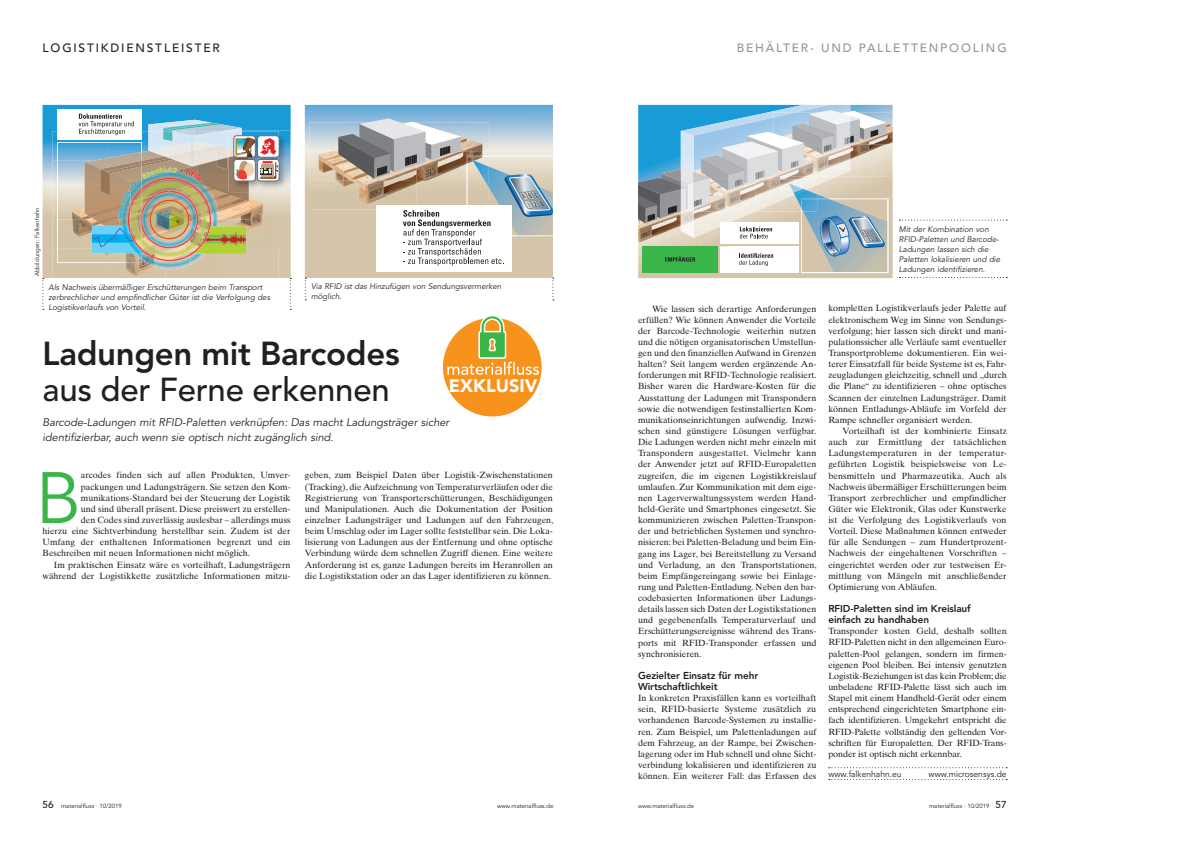
<style>
.page{position:relative;width:1191px;height:842px;background:#fff}
.page>*{position:absolute;margin:0;border:0;box-sizing:border-box;transform-origin:0 0}
.t1{font:71.9px "Avenir LT Std";color:#3ab54a}
.t2{font:800 33px "Avenir LT Std";letter-spacing:-.01em;color:#231f20}
.t3{font:500 33px "Avenir LT Std";letter-spacing:-.01em;color:#231f20}
.t4{font:900 18px "Avenir LT Std";color:#fff}
.t5{font:500 12px "Avenir LT Std";letter-spacing:.15em;color:#939598}
.t6{font:500 12px "Avenir LT Std";letter-spacing:.15em;color:#231f20}
.t7{font:italic 11px/14px "Avenir LT Std";color:#231f20}
.t8{font:800 10px/11.1px "Avenir LT Std";letter-spacing:-.01em;color:#231f20}
.t9{font:500 10px "Avenir LT Std";color:#231f20}
.t10{font:9px/11.1px "Times Ten LT Std";color:#231f20;text-align:justify}
.t11{font:8.5px "Avenir LT Std";color:#231f20}
.t12{font:italic 8px/10px "Avenir LT Std";color:#231f20}
.t13{font:6px "Avenir LT Std";color:#231f20}
.s1{font-weight:500;font-size:10px}
</style>
<div class="page">
<svg style="left:43px;top:105px;width:248px;height:173px;background:#74b2c9"></svg>
<img style="left:52px;top:131px;width:5px;height:30px">
<img style="left:52px;top:161px;width:5px;height:58px">
<img style="left:52px;top:219px;width:5px;height:30px">
<img style="left:52px;top:249px;width:57px;height:29px">
<img style="left:109px;top:263px;width:113px;height:15px">
<img style="left:222px;top:263px;width:56px;height:15px">
<img style="left:190px;top:263px;width:29px;height:2px">
<img style="left:133px;top:263px;width:57px;height:6px">
<img style="left:278px;top:131px;width:12px;height:61px">
<div style="left:257px;top:135px;width:22px;height:23px;border:1px solid #6c6d70;border-radius:3px"></div>
<div style="left:257px;top:159px;width:22px;height:22px;border:1px solid #6c6d70;border-radius:3px"></div>
<div style="left:57px;top:109px;width:85px;height:31px;background:#fff"></div>
<img style="left:57px;top:114px;width:221px;height:149px">
<svg style="left:305px;top:105px;width:248px;height:173px;background:#aabcc1"></svg>
<img style="left:309px;top:123px;width:29px;height:87px">
<div style="left:376px;top:205px;width:136px;height:66px;background:#fff"></div>
<svg style="left:338px;top:118px;width:215px;height:148px"></svg>
<svg style="left:638px;top:105px;width:254px;height:173px;background:#d5c6ad"></svg>
<img style="left:892px;top:112px;width:1px;height:65px">
<img style="left:888px;top:112px;width:4px;height:32px">
<img style="left:888px;top:144px;width:4px;height:33px">
<svg style="left:638px;top:105px;width:250px;height:168px;background:#a8c0c2"></svg>
<svg style="left:829px;top:767px;width:178px;height:1px"></svg>
<svg style="left:829px;top:779px;width:178px;height:1px"></svg>
<svg style="left:305px;top:278px;width:1px;height:22px"></svg>
<svg style="left:552px;top:278px;width:2px;height:22px"></svg>
<svg style="left:42px;top:278px;width:2px;height:32px"></svg>
<svg style="left:290px;top:278px;width:1px;height:32px"></svg>
<div style="left:441px;top:316px;width:102px;height:102px;background:#f7931d;border-radius:50%"></div>
<div style="left:440px;top:315px;width:104px;height:104px;border:3px solid #fff;border-radius:50%"></div>
<svg style="left:447px;top:315px;width:92px;height:60px"></svg>
<svg style="left:899px;top:220px;width:108px;height:1px"></svg>
<svg style="left:899px;top:277px;width:108px;height:1px"></svg>
<div style="left:60px;top:113px;width:17px;height:16px;background:#fff"></div>
<div style="left:380px;top:209px;width:21px;height:19px;background:#fff"></div>
<div style="left:723px;top:225px;width:15px;height:17px;background:#fff"></div>
<div style="left:723px;top:252px;width:14px;height:17px;background:#fff"></div>
<h3 class="t6" style="left:43px;top:41px;width:179px">LOGISTIKDIENSTLEISTER</h3>
<p class="t13" style="left:34px;top:276px;width:71px;rotate:-90deg">Abbildungen: Falkenhahn</p>
<p class="t12" style="left:49px;top:282px;width:223px">Als Nachweis übermäßiger Erschütterungen beim Transport zerbrechlicher und empfindlicher Güter ist die Verfolgung des<br>Logistikverlaufs von Vorteil.</p>
<p class="t12" style="left:311px;top:282px;width:192px">Via RFID ist das Hinzufügen von Sendungsvermerken möglich.</p>
<h2 class="t2" style="left:43px;top:334px;width:359px">Ladungen mit Barcodes</h2>
<h2 class="t3" style="left:43px;top:371px;width:349px">aus der Ferne erkennen</h2>
<p class="t7" style="left:43px;top:416px;width:408px">Barcode-Ladungen mit RFID-Paletten verknüpfen: Das macht Ladungsträger sicher identifizierbar, auch wenn sie optisch nicht zugänglich sind.</p>
<h1 class="t1" style="left:36px;top:457px;width:47px">B</h1>
<p class="t10" style="left:81px;top:470px;width:211px">arcodes finden sich auf allen Produkten, Umver-</p>
<h3 class="t4" style="left:449px;top:375px;width:90px">EXKLUSIV</h3>
<p class="t10" style="left:305px;top:470px;width:250px">geben, zum Beispiel Daten über Logistik-Zwischenstationen (Tracking), die Aufzeichnung von Temperaturverläufen oder die Registrierung von Transporterschütterungen, Beschädigungen und Manipulationen. Auch die Dokumentation der Position einzelner Ladungsträger und Ladungen auf den Fahrzeugen, beim Umschlag oder im Lager sollte feststellbar sein. Die Loka&shy;lisierung von Ladungen aus der Entfernung und ohne optische Verbindung würde dem schnellen Zugriff dienen. Eine weitere Anforderung ist es, ganze Ladungen bereits im Heranrollen an die Logistikstation oder an das Lager identifizieren zu können.</p>
<p class="t10" style="left:81px;top:481px;width:211px">packungen und Ladungsträgern. Sie setzen den Kom-</p>
<p class="t10" style="left:81px;top:492px;width:211px">munikations-Standard bei der Steuerung der Logistik</p>
<p class="t10" style="left:81px;top:503px;width:211px">und sind überall präsent. Diese preiswert zu erstellen-</p>
<p class="t10" style="left:81px;top:514px;width:211px">den Codes sind zuverlässig auslesbar – allerdings muss</p>
<p class="t10" style="left:43px;top:525px;width:250px">hierzu eine Sichtverbindung herstellbar sein. Zudem ist der</p>
<p class="t10" style="left:43px;top:537px;width:250px">Umfang der enthaltenen Informationen begrenzt und ein</p>
<p class="t10" style="left:43px;top:548px;width:209px">Beschreiben mit neuen Informationen nicht möglich.</p>
<p class="t10" style="left:54px;top:559px;width:238px">Im praktischen Einsatz wäre es vorteilhaft, Ladungsträgern</p>
<p class="t10" style="left:43px;top:570px;width:250px">während der Logistikkette zusätzliche Informationen mitzu-</p>
<p class="t9" style="left:43px;top:799px;width:13px">56</p>
<p class="t13" style="left:61px;top:802px;width:62px">materialfluss · 10/2019</p>
<p class="t13" style="left:497px;top:802px;width:58px">www.materialfluss.de</p>
<h3 class="t5" style="left:737px;top:41px;width:271px">BEHÄLTER- UND PALLETTENPOOLING</h3>
<p class="t12" style="left:899px;top:224px;width:103px">Mit der Kombination von<br>RFID-Paletten und Barcode-<br>Ladungen lassen sich die<br>Paletten lokalisieren und die<br>Ladungen identifizieren.</p>
<p class="t10" style="left:638px;top:303px;width:180px;text-indent:14px">Wie lassen sich derartige Anforderungen erfüllen? Wie können Anwender die Vorteile der Barcode-Technologie weiterhin nutzen und die nötigen organisatorischen Umstellun&shy;gen und den finanziellen Aufwand in Grenzen halten? Seit langem werden ergänzende An&shy;forderungen mit RFID-Technologie realisiert.<br>Bisher waren die Hardware-Kosten für die Ausstattung der Ladungen mit Transpondern sowie die notwendigen festinstallierten Kom&shy;munikationseinrichtungen aufwendig. Inzwi&shy;schen sind günstigere Lösungen verfügbar.<br>Die Ladungen werden nicht mehr einzeln mit Transpondern ausgestattet. Vielmehr kann der Anwender jetzt auf RFID-Europaletten zugreifen, die im eigenen Logistikkreislauf umlaufen. Zur Kommunikation mit dem eige&shy;nen Lagerverwaltungssystem werden Hand&shy;held-Geräte und Smartphones eingesetzt. Sie kommunizieren zwischen Paletten-Transpon&shy;der und betrieblichen Systemen und synchro&shy;nisieren: bei Paletten-Beladung und beim Ein&shy;gang ins Lager, bei Bereitstellung zu Versand und Verladung, an den Transportstationen, beim Empfängereingang sowie bei Einlage&shy;rung und Paletten-Entladung. Neben den bar&shy;codebasierten Informationen über Ladungs&shy;details lassen sich Daten der Logistikstationen und gegebenenfalls Temperaturverlauf und Erschütterungsereignisse während des Trans&shy;ports mit RFID-Transponder erfassen und synchronisieren.</p>
<p class="t8" style="left:638px;top:670px;width:122px">Gezielter Einsatz für mehr<br>Wirtschaftlichkeit</p>
<p class="t10" style="left:638px;top:692px;width:180px">In konkreten Praxisfällen kann es vorteilhaft sein, RFID-basierte Systeme zusätzlich zu vorhandenen Barcode-Systemen zu installie&shy;ren. Zum Beispiel, um Palettenladungen auf dem Fahrzeug, an der Rampe, bei Zwischen&shy;lagerung oder im Hub schnell und ohne Sicht&shy;verbindung lokalisieren und identifizieren zu können. Ein weiterer Fall: das Erfassen des</p>
<p class="t10" style="left:828px;top:303px;width:180px">kompletten Logistikverlaufs jeder Palette auf elektronischem Weg im Sinne von Sendungs&shy;verfolgung; hier lassen sich direkt und mani&shy;pulationssicher alle Verläufe samt eventueller Transportprobleme dokumentieren. Ein wei&shy;terer Einsatzfall für beide Systeme ist es, Fahr&shy;zeugladungen gleichzeitig, schnell und „durch die Plane“ zu identifizieren – ohne optisches Scannen der einzelnen Ladungsträger. Damit können Entladungs-Abläufe im Vorfeld der Rampe schneller organisiert werden.</p>
<p class="t10" style="left:828px;top:425px;width:180px;text-indent:14px">Vorteilhaft ist der kombinierte Einsatz auch zur Ermittlung der tatsächlichen Ladungstemperaturen in der temperatur&shy;geführten Logistik beispielsweise von Le&shy;bensmitteln und Pharmazeutika. Auch als Nachweis übermäßiger Erschütterungen beim Transport zerbrechlicher und empfindlicher Güter wie Elektronik, Glas oder Kunstwerke ist die Verfolgung des Logistikverlaufs von Vorteil. Diese Maßnahmen können entweder für alle Sendungen – zum Hundertprozent-Nachweis der eingehaltenen Vorschriften – eingerichtet werden oder zur testweisen Er&shy;mittlung von Mängeln mit anschließender Optimierung von Abläufen.</p>
<p class="t8" style="left:828px;top:603px;width:144px">RFID-Paletten sind im Kreislauf einfach zu handhaben</p>
<p class="t10" style="left:828px;top:626px;width:180px">Transponder kosten Geld, deshalb sollten RFID-Paletten nicht in den allgemeinen Euro&shy;paletten-Pool gelangen, sondern im firmen&shy;eigenen Pool bleiben. Bei intensiv genutzten Logistik-Beziehungen ist das kein Problem; die unbeladene RFID-Palette lässt sich auch im Stapel mit einem Handheld-Gerät oder einem entsprechend eingerichteten Smartphone ein&shy;fach identifizieren. Umgekehrt entspricht die RFID-Palette vollständig den geltenden Vor&shy;schriften für Europaletten. Der RFID-Trans&shy;ponder ist optisch nicht erkennbar.</p>
<p class="t11" style="left:828px;top:769px;width:75px">www.falkenhahn.eu</p>
<p class="t11" style="left:928px;top:769px;width:80px">www.microsensys.de</p>
<p class="t13" style="left:638px;top:802px;width:58px">www.materialfluss.de</p>
<p class="t13" style="left:929px;top:802px;width:79px">materialfluss · 10/2019 <span class="s1">57</span></p>
</div>
